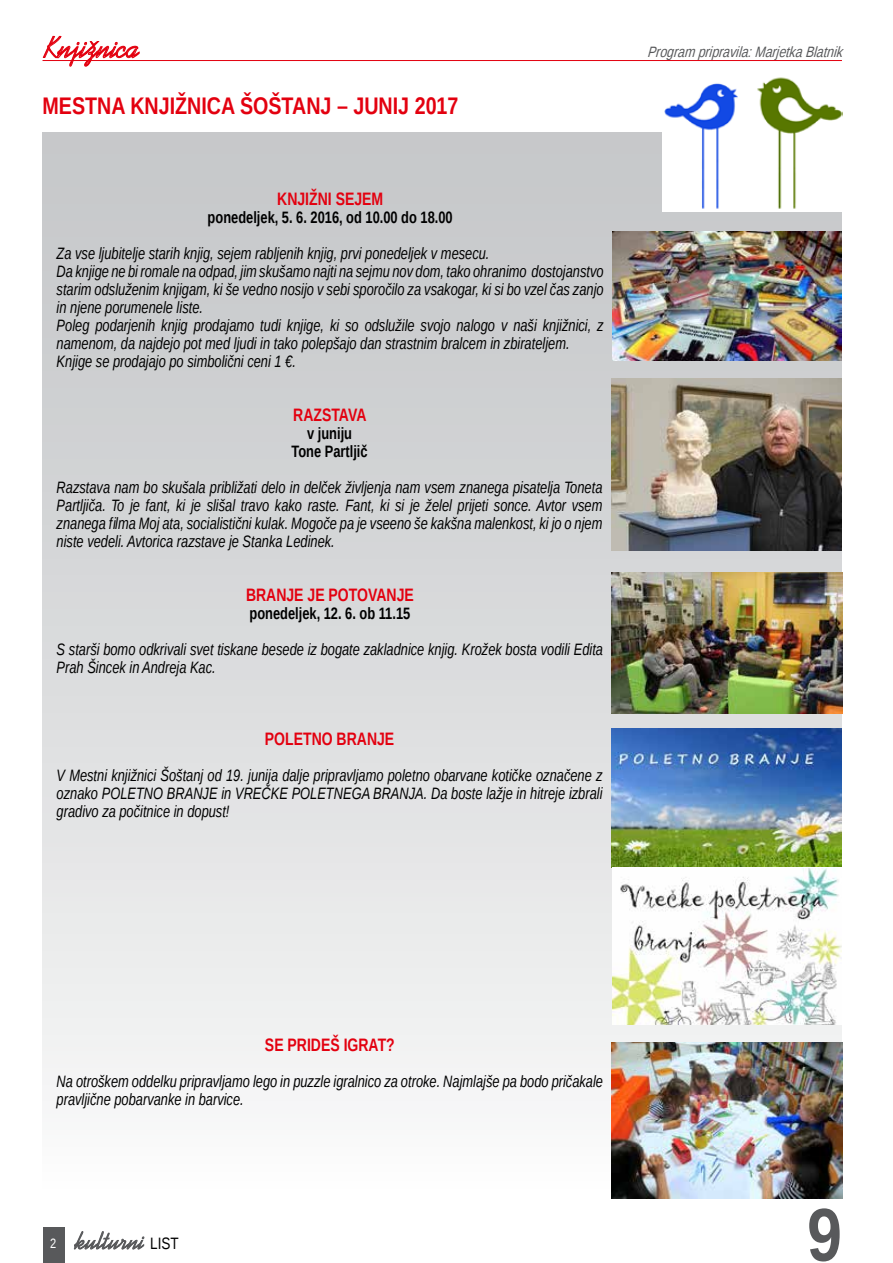
<style>
.page{position:relative;width:893px;height:1263px;background:#fff}
.page>*{position:absolute;margin:0;border:0;box-sizing:border-box;transform-origin:0 0}
.t1{font:700 75px "Liberation Sans Narrow";color:#58595b}
.t2{font:30px "Kaufmann BT";color:#e3000f}
.t3{font:700 24px "Liberation Sans Narrow";color:#e3000f}
.t4{font:24px "Kaufmann BT";color:#58595b}
.t5{font:700 18px "Liberation Sans Narrow";color:#e3000f;scale:.95 1}
.t6{font:italic 16.5px/18px "Liberation Sans Narrow";color:#000;scale:.95 1}
.t7{font:700 16.5px/18px "Liberation Sans Narrow";color:#000;text-align:center;scale:.95 1}
.t8{font:italic 15px "Liberation Sans Narrow";color:#58595b}
.s1{font-family:"Liberation Sans Narrow";font-size:13.5px;color:#fff}
.s2{font-family:"Liberation Sans Narrow";font-size:16.5px;color:#000}
</style>
<div class="page">
<div style="left:43px;top:1227px;width:22px;height:36px;background:#58595b"></div>
<svg style="left:74px;top:1231px;width:71px;height:19px"></svg>
<svg style="left:43px;top:36px;width:97px;height:31px"></svg>
<hr style="left:43px;top:60px;width:799px;height:1px;background:#e3000f">
<div style="left:43px;top:133px;width:799px;height:1064px;background:linear-gradient(to bottom,#c1c3c6,#f8f8f8)"></div>
<img style="left:612px;top:231px;width:230px;height:130px">
<img style="left:662px;top:77px;width:181px;height:134px">
<img style="left:611px;top:379px;width:231px;height:172px">
<img style="left:612px;top:572px;width:231px;height:141px">
<img style="left:611px;top:729px;width:231px;height:296px">
<img style="left:612px;top:1042px;width:231px;height:156px">
<h2 class="t2" style="left:46px;top:30px;width:96px">Knjižnica</h2>
<p class="t8" style="left:647px;top:43px;width:201px">Program pripravila:MarjetkaBlatnik</p>
<h3 class="t3" style="left:43px;top:89px;width:417px">MESTNA KNJIŽNICA ŠOŠTANJ – JUNIJ 2017</h3>
<p class="t5" style="left:277px;top:186px;width:113px">KNJIŽNI SEJEM</p>
<p class="t7" style="left:208px;top:207px;width:259px">ponedeljek, 5. 6. 2016, od 10.00 do 18.00</p>
<p class="t6" style="left:57px;top:244px;width:577px">Za vse ljubitelje starih knjig, sejem rabljenih knjig, prvi ponedeljek v mesecu.<br>Da knjige ne bi romale na odpad, jim skušamo najti na sejmu nov dom, tako ohranimo dostojanstvo starim odsluženim knjigam, ki še vedno nosijo v sebi sporočilo za vsakogar, ki si bo vzel čas zanjo in njene porumenele liste.<br>Poleg podarjenih knjig prodajamo tudi knjige, ki so odslužile svojo nalogo v naši knjižnici, z namenom, da najdejo pot med ljudi in tako polepšajo dan strastnim bralcem in zbirateljem.<br>Knjige se prodajajo po simbolični ceni 1 €.</p>
<p class="t5" style="left:293px;top:402px;width:79px">RAZSTAVA</p>
<p class="t7" style="left:291px;top:423px;width:82px">v juniju<br>Tone Partljič</p>
<p class="t6" style="left:57px;top:478px;width:576px;text-align:justify">Razstava nam bo skušala približati delo in delček življenja nam vsem znanega pisatelja Toneta Partljiča. To je fant, ki je slišal travo kako raste. Fant, ki si je želel prijeti sonce. Avtor vsem znanega filma Moj ata, socialistični kulak. Mogoče pa je vseeno še kakšna malenkost, ki jo o njem niste vedeli. Avtorica razstave je Stanka Ledinek.</p>
<p class="t5" style="left:246px;top:582px;width:178px">BRANJE JE POTOVANJE</p>
<p class="t7" style="left:249px;top:603px;width:171px">ponedeljek, 12. 6. ob 11.15</p>
<p class="t6" style="left:57px;top:640px;width:577px">S starši bomo odkrivali svet tiskane besede iz bogate zakladnice knjig. Krožek bosta vodili Edita<br>Prah Šincek in Andreja Kac.</p>
<p class="t5" style="left:265px;top:726px;width:138px">POLETNO BRANJE</p>
<p class="t6" style="left:57px;top:766px;width:576px;text-align:justify">V Mestni knjižnici Šoštanj od 19. junija dalje pripravljamo poletno obarvane kotičke označene z oznako POLETNO BRANJE in VREČKE POLETNEGA BRANJA. Da boste lažje in hitreje izbrali gradivo za počitnice in dopust!</p>
<p class="t5" style="left:265px;top:1032px;width:138px">SE PRIDEŠ IGRAT?</p>
<p class="t6" style="left:57px;top:1072px;width:577px">Na otroškem oddelku pripravljamo lego in puzzle igralnico za otroke. Najmlajše pa bodo pričakale pravljične pobarvanke in barvice.</p>
<h3 class="t4" style="left:50px;top:1227px;width:130px"><span class="s1">2</span> kulturni <span class="s2">LIST</span></h3>
<h1 class="t1" style="left:807px;top:1183px;width:36px">9</h1>
</div>
